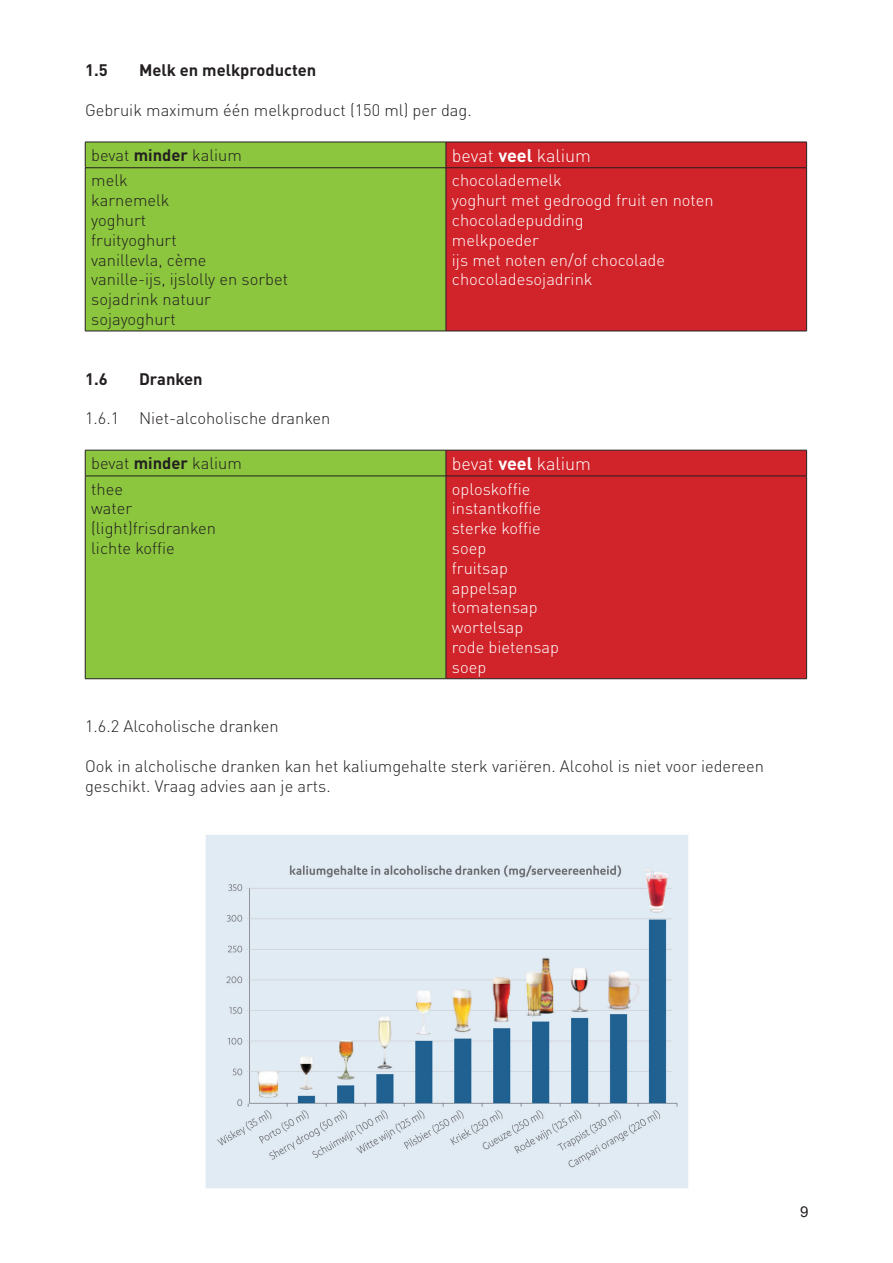
<style>
.page{position:relative;width:893px;height:1263px;background:#fff}
.page>*{position:absolute;margin:0;border:0;box-sizing:border-box;transform-origin:0 0}
.t1{font:300 18px "DINOT";color:#fff}
.t2{font:300 16.5px/19.8px "DINOT";color:#231f20}
.t3{font:300 16.5px/19.8px "DINOT";color:#fff}
.t4{font:700 16.5px "DINOT";color:#231f20}
.t5{font:15px "Arial";color:#231f20}
.s1{font-weight:700}
</style>
<div class="page">
<div style="left:86px;top:143px;width:360px;height:188px;background:#8bc63e"></div>
<div style="left:447px;top:143px;width:359px;height:188px;background:#d1232a"></div>
<hr style="left:85px;top:142px;width:361px;height:1px;background:#231f20">
<svg style="left:85px;top:142px;width:1px;height:25px"></svg>
<hr style="left:446px;top:142px;width:361px;height:1px;background:#231f20">
<svg style="left:446px;top:142px;width:1px;height:25px"></svg>
<svg style="left:806px;top:142px;width:1px;height:25px"></svg>
<hr style="left:85px;top:168px;width:1px;height:163px;background:#231f20">
<hr style="left:446px;top:168px;width:1px;height:163px;background:#231f20">
<hr style="left:806px;top:168px;width:1px;height:163px;background:#231f20">
<hr style="left:85px;top:331px;width:361px;height:1px;background:#231f20">
<hr style="left:446px;top:331px;width:361px;height:1px;background:#231f20">
<hr style="left:85px;top:167px;width:361px;height:1px;background:#231f20">
<hr style="left:446px;top:167px;width:361px;height:1px;background:#231f20">
<div style="left:86px;top:451px;width:360px;height:227px;background:#8bc63e"></div>
<div style="left:447px;top:451px;width:359px;height:227px;background:#d1232a"></div>
<hr style="left:85px;top:450px;width:361px;height:1px;background:#231f20">
<svg style="left:85px;top:450px;width:1px;height:26px"></svg>
<hr style="left:446px;top:450px;width:361px;height:1px;background:#231f20">
<svg style="left:446px;top:450px;width:1px;height:26px"></svg>
<svg style="left:806px;top:450px;width:1px;height:26px"></svg>
<hr style="left:85px;top:476px;width:1px;height:202px;background:#231f20">
<hr style="left:446px;top:476px;width:1px;height:202px;background:#231f20">
<hr style="left:806px;top:476px;width:1px;height:202px;background:#231f20">
<hr style="left:85px;top:678px;width:361px;height:1px;background:#231f20">
<hr style="left:446px;top:678px;width:361px;height:1px;background:#231f20">
<hr style="left:85px;top:476px;width:361px;height:1px;background:#231f20">
<hr style="left:446px;top:476px;width:361px;height:1px;background:#231f20">
<img style="left:205px;top:835px;width:483px;height:353px">
<p class="t4" style="left:85px;top:60px;width:24px">1.5</p>
<p class="t4" style="left:139px;top:60px;width:179px">Melk en melkproducten</p>
<p class="t2" style="left:85px;top:100px;width:388px">Gebruik maximum één melkproduct (150 ml) per dag.</p>
<p class="t2" style="left:91px;top:145px;width:152px">bevat <span class="s1">minder</span> kalium</p>
<p class="t1" style="left:452px;top:144px;width:141px">bevat <span class="s1">veel</span> kalium</p>
<p class="t2" style="left:91px;top:170px;width:198px">melk<br>karnemelk<br>yoghurt<br>fruityoghurt<br>vanillevla, cème<br>vanille-ijs, ijslolly en sorbet sojadrink natuur sojayoghurt</p>
<p class="t3" style="left:452px;top:170px;width:263px">chocolademelk<br>yoghurt met gedroogd fruit en noten chocoladepudding<br>melkpoeder<br>ijs met noten en/of chocolade chocoladesojadrink</p>
<p class="t4" style="left:85px;top:368px;width:24px">1.6</p>
<p class="t4" style="left:139px;top:368px;width:65px">Dranken</p>
<p class="t2" style="left:85px;top:408px;width:247px">1.6.1 Niet-alcoholische dranken</p>
<p class="t2" style="left:91px;top:453px;width:152px">bevat <span class="s1">minder</span> kalium</p>
<p class="t1" style="left:452px;top:452px;width:141px">bevat <span class="s1">veel</span> kalium</p>
<p class="t2" style="left:91px;top:478px;width:126px">thee<br>water (light)frisdranken lichte koffie</p>
<p class="t3" style="left:452px;top:478px;width:109px">oploskoffie instantkoffie sterke koffie soep<br>fruitsap appelsap tomatensap wortelsap rode bietensap soep</p>
<p class="t2" style="left:85px;top:716px;width:195px">1.6.2 Alcoholische dranken</p>
<p class="t2" style="left:85px;top:756px;width:680px">Ook in alcholische dranken kan het kaliumgehalte sterk variëren. Alcohol is niet voor iedereen geschikt. Vraag advies aan je arts.</p>
<p class="t5" style="left:800px;top:1201px;width:10px">9</p>
</div>
